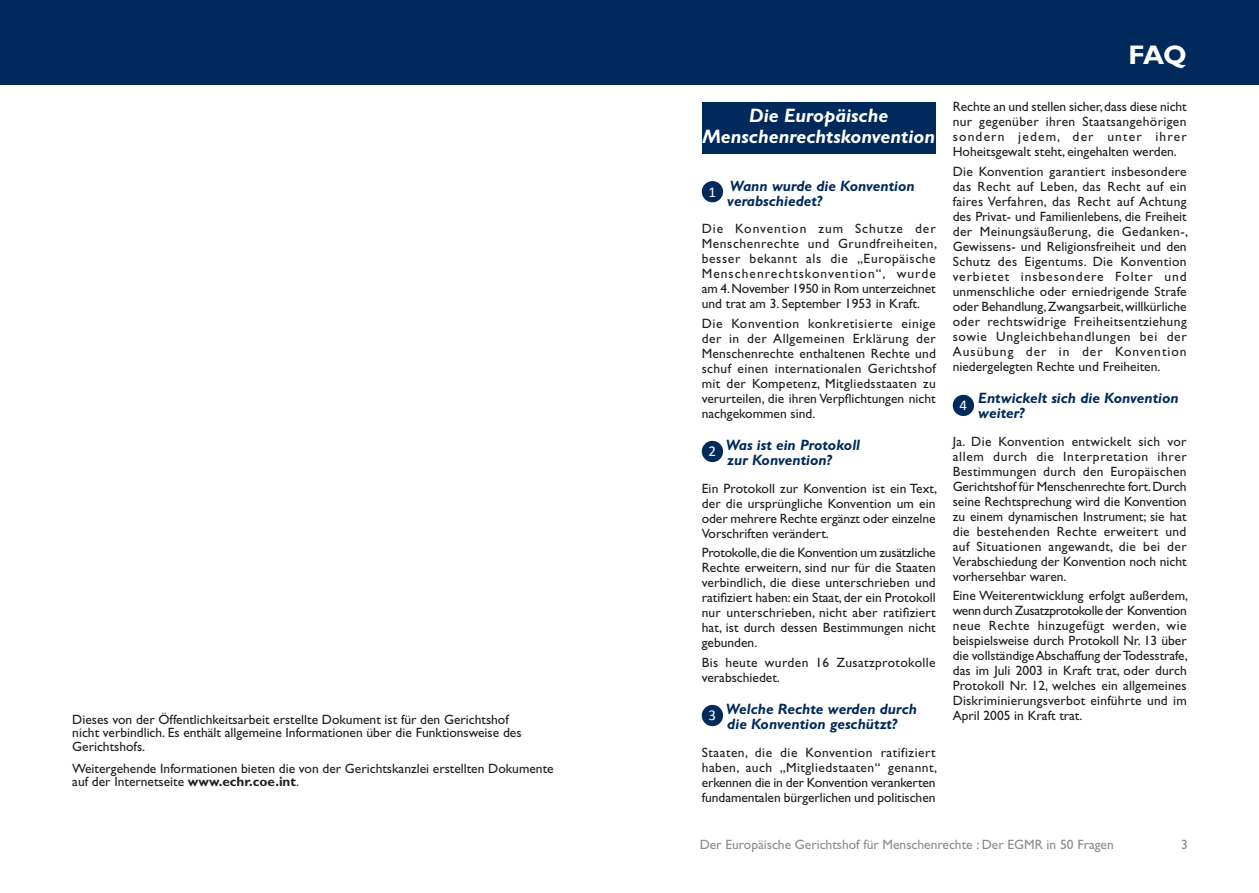
<style>
.page{position:relative;width:1259px;height:893px;background:#fff}
.page>*{position:absolute;margin:0;border:0;box-sizing:border-box;transform-origin:0 0}
.t1{font:700 27px "Gill Sans Std";color:#fff}
.t2{font:italic 700 19.5px/21px "Gill Sans Std";color:#fff;text-align:center}
.FAQ_-_Question{font:italic 700 15px/15px "Gill Sans Std";color:#002a5b}
.t3{font:15px "Calibri";color:#fff}
.FAQ_-_Texte{font:13.5px/15px "Gill Sans Std";color:#231f20;text-align:justify}
.Texte_page_1{font:13.5px/13.5px "Gill Sans Std";color:#231f20}
.Textes_bas_de_page_g{font:13.5px "Gill Sans Std";color:#8a8c8f}
.FAQ_-_Texte-2{font:13.5px/15px "Gill Sans Std";letter-spacing:.03em;color:#231f20}
.s1{font-weight:700}
</style>
<div class="page">
<div style="left:0;top:0;width:1259px;height:85px;background:#002a5b"></div>
<div style="left:702px;top:102px;width:233px;height:51px;background:#002a5b"></div>
<div style="left:702px;top:181px;width:21px;height:21px;background:#002a5b;border-radius:50%"></div>
<div style="left:702px;top:441px;width:21px;height:21px;background:#002a5b;border-radius:50%"></div>
<div style="left:702px;top:705px;width:21px;height:21px;background:#002a5b;border-radius:50%"></div>
<div style="left:952px;top:395px;width:22px;height:21px;background:#002a5b;border-radius:50%"></div>
<p class="Texte_page_1" style="left:72px;top:712px;width:451px">Dieses von der Öffentlichkeitsarbeit erstellte Dokument ist für den Gerichtshof nicht verbindlich. Es enthält allgemeine Informationen über die Funktionsweise des<br>Gerichtshofs.</p>
<p class="Texte_page_1" style="left:72px;top:761px;width:483px">Weitergehende Informationen bieten die von der Gerichtskanzlei erstellten Dokumente auf der Internetseite <span class="s1">www.echr.coe.int</span>.</p>
<p class="t2" style="left:702px;top:105px;width:234px">Die Europäische<br>Menschenrechtskonvention</p>
<p class="t3" style="left:708px;top:182px;width:9px">1</p>
<p class="FAQ_-_Question" style="left:727px;top:178px;width:189px">Wann wurde die Konvention verabschiedet?</p>
<p class="FAQ_-_Texte" style="left:702px;top:221px;width:237px">Die Konvention zum Schutze der Menschenrechte und Grundfreiheiten, besser bekannt als die „Europäische Menschenrechtskonvention“, wurde am 4. November 1950 in Rom unterzeichnet und trat am 3. September 1953 in Kraft.</p>
<p class="FAQ_-_Texte" style="left:702px;top:316px;width:236px">Die Konvention konkretisierte einige der in der Allgemeinen Erklärung der Menschenrechte enthaltenen Rechte und schuf einen internationalen Gerichtshof mit der Kompetenz, Mitgliedsstaaten zu verurteilen, die ihren Verpflichtungen nicht nachgekommen sind.</p>
<p class="t3" style="left:708px;top:442px;width:9px">2</p>
<p class="FAQ_-_Question" style="left:726px;top:438px;width:136px">Was ist ein Protokoll zur Konvention?</p>
<p class="FAQ_-_Texte" style="left:702px;top:481px;width:237px">Ein Protokoll zur Konvention ist ein Text, der die ursprüngliche Konvention um ein oder mehrere Rechte ergänzt oder einzelne Vorschriften verändert.</p>
<p class="FAQ_-_Texte" style="left:702px;top:545px;width:235px">Protokolle, die die Konvention um zusätzliche Rechte erweitern, sind nur für die Staaten verbindlich, die diese unterschrieben und ratifiziert haben: ein Staat, der ein Protokoll nur unterschrieben, nicht aber ratifiziert hat, ist durch dessen Bestimmungen nicht gebunden.</p>
<p class="FAQ_-_Texte-2" style="left:702px;top:655px;width:235px">Bis heute wurden 16 Zusatzprotokolle verabschiedet.</p>
<p class="t3" style="left:708px;top:706px;width:9px">3</p>
<p class="FAQ_-_Question" style="left:726px;top:702px;width:193px">Welche Rechte werden durch die Konvention geschützt?</p>
<p class="FAQ_-_Texte" style="left:702px;top:745px;width:237px">Staaten, die die Konvention ratifiziert haben, auch „Mitgliedstaaten“ genannt, erkennen die in der Konvention verankerten fundamentalen bürgerlichen und politischen</p>
<h1 class="t1" style="left:1128px;top:39px;width:60px">FAQ</h1>
<p class="FAQ_-_Texte" style="left:952px;top:99px;width:235px">Rechte an und stellen sicher, dass diese nicht nur gegenüber ihren Staatsangehörigen sondern jedem, der unter ihrer Hoheitsgewalt steht, eingehalten werden.</p>
<p class="FAQ_-_Texte" style="left:952px;top:164px;width:237px">Die Konvention garantiert insbesondere das Recht auf Leben, das Recht auf ein faires Verfahren, das Recht auf Achtung des Privat- und Familienlebens, die Freiheit der Meinungsäußerung, die Gedanken-, Gewissens- und Religionsfreiheit und den Schutz des Eigentums. Die Konvention verbietet insbesondere Folter und unmenschliche oder erniedrigende Strafe oder Behandlung, Zwangsarbeit, willkürliche oder rechtswidrige Freiheitsentziehung sowie Ungleichbehandlungen bei der Ausübung der in der Konvention niedergelegten Rechte und Freiheiten.</p>
<p class="t3" style="left:959px;top:396px;width:9px">4</p>
<p class="FAQ_-_Question" style="left:978px;top:391px;width:202px">Entwickelt sich die Konvention weiter?</p>
<p class="FAQ_-_Texte" style="left:952px;top:434px;width:235px">Ja. Die Konvention entwickelt sich vor allem durch die Interpretation ihrer Bestimmungen durch den Europäischen Gerichtshof für Menschenrechte fort. Durch seine Rechtsprechung wird die Konvention zu einem dynamischen Instrument; sie hat die bestehenden Rechte erweitert und auf Situationen angewandt, die bei der Verabschiedung der Konvention noch nicht vorhersehbar waren.</p>
<p class="FAQ_-_Texte" style="left:952px;top:588px;width:237px">Eine Weiterentwicklung erfolgt außerdem, wenn durch Zusatzprotokolle der Konvention neue Rechte hinzugefügt werden, wie beispielsweise durch Protokoll Nr. 13 über die vollständige Abschaffung der Todesstrafe, das im Juli 2003 in Kraft trat, oder durch Protokoll Nr. 12, welches ein allgemeines Diskriminierungsverbot einführte und im April 2005 in Kraft trat.</p>
<p class="Textes_bas_de_page_g" style="left:699px;top:836px;width:416px">Der Europäische Gerichtshof für Menschenrechte : Der EGMR in 50 Fragen</p>
<p class="Textes_bas_de_page_g" style="left:1181px;top:836px;width:8px">3</p>
</div>
